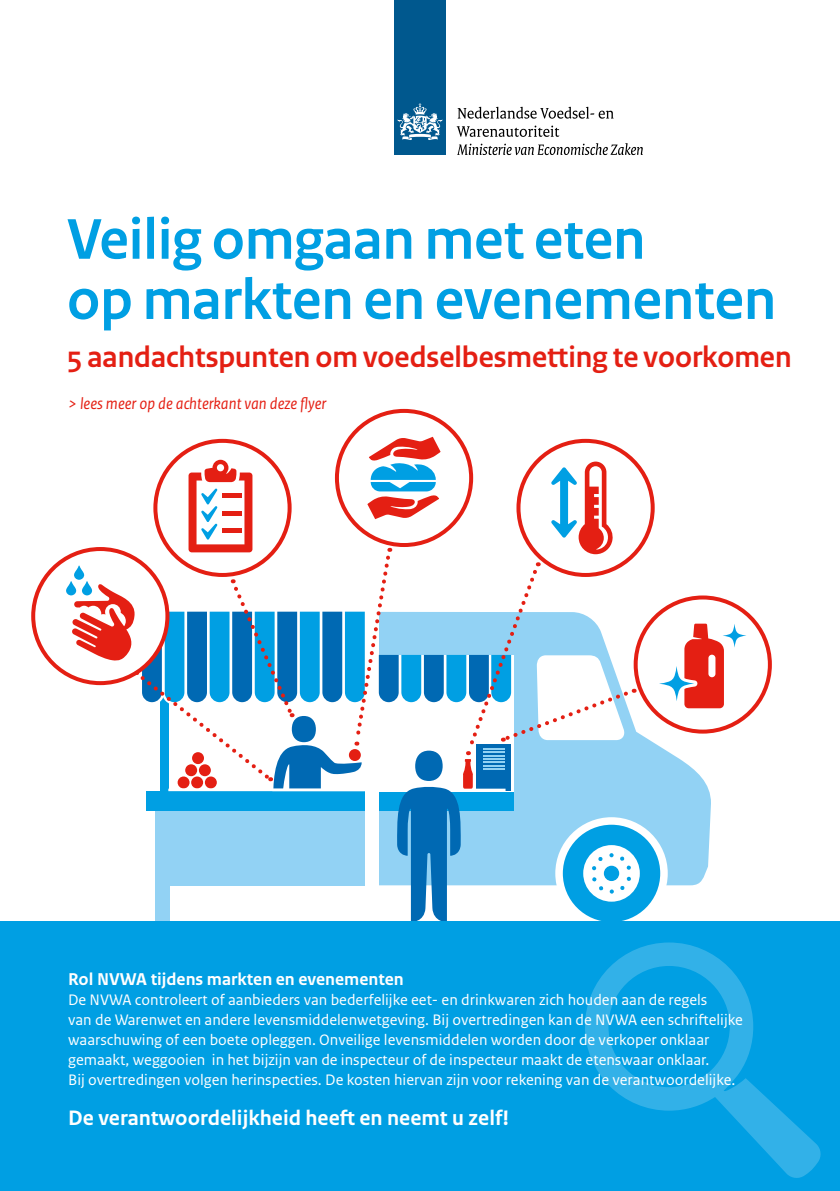
<style>
.page{position:relative;width:840px;height:1191px;background:#fff}
.page>*{position:absolute;margin:0;border:0;box-sizing:border-box;transform-origin:0 0}
.t1{font:700 60.2px/60.2px "Rijksoverheid Sans Heading";color:#009fe3}
.t2{font:700 31px "Rijksoverheid Sans Heading";color:#e41f13}
.t3{font:700 22px "Rijksoverheid Sans Text";color:#fff}
.t4{font:700 18px "Rijksoverheid Sans Text";color:#fff}
.t5{font:italic 17px "Rijksoverheid Sans Text";color:#e41f13}
.t6{font:16px/20px "Rijksoverheid Sans Text";color:#fff}
</style>
<div class="page">
<svg style="left:667px;top:721px;width:43px;height:164px;fill:#92d2f4"></svg>
<div style="left:394px;top:0;width:51px;height:155px;background:#00588e"></div>
<svg style="left:397px;top:103px;width:45px;height:37px"></svg>
<svg style="left:457px;top:107px;width:156px;height:12px"></svg>
<svg style="left:456px;top:126px;width:103px;height:11px"></svg>
<svg style="left:457px;top:143px;width:185px;height:12px"></svg>
<div style="left:635px;top:597px;width:134px;height:134px;background:#fff;border-radius:50%"></div>
<div style="left:633px;top:595px;width:138px;height:138px;border:4px solid #e41f13;border-radius:50%"></div>
<div style="left:0;top:921px;width:839px;height:270px;background:#009fe3"></div>
<svg style="left:585px;top:942px;width:236px;height:236px"></svg>
<svg style="left:66px;top:437px;width:601px;height:484px"></svg>
<svg style="left:658px;top:666px;width:36px;height:35px"></svg>
<svg style="left:684px;top:623px;width:39px;height:85px"></svg>
<svg style="left:722px;top:623px;width:24px;height:24px"></svg>
<h1 class="t1" style="left:67px;top:210px;width:710px">Veilig omgaan met eten<br>op markten en evenementen</h1>
<h2 class="t2" style="left:67px;top:340px;width:725px">5 aandachtspunten om voedselbesmetting te voorkomen</h2>
<p class="t5" style="left:68px;top:394px;width:260px">&gt; lees meer op de achterkant van deze flyer</p>
<p class="t4" style="left:68px;top:969px;width:337px">Rol NVWA tijdens markten en evenementen</p>
<p class="t6" style="left:68px;top:990px;width:676px">De NVWA controleert of aanbieders van bederfelijke eet- en drinkwaren zich houden aan de regels<br>van de Warenwet en andere levensmiddelenwetgeving. Bij overtredingen kan de NVWA een schriftelijke waarschuwing of een boete opleggen. Onveilige levensmiddelen worden door de verkoper onklaar gemaakt, weggooien in het bijzijn van de inspecteur of de inspecteur maakt de etenswaar onklaar.<br>Bij overtredingen volgen herinspecties. De kosten hiervan zijn voor rekening van de verantwoordelijke.</p>
<h3 class="t3" style="left:68px;top:1105px;width:442px">De verantwoordelijkheid heeft en neemt u zelf!</h3>
</div>
